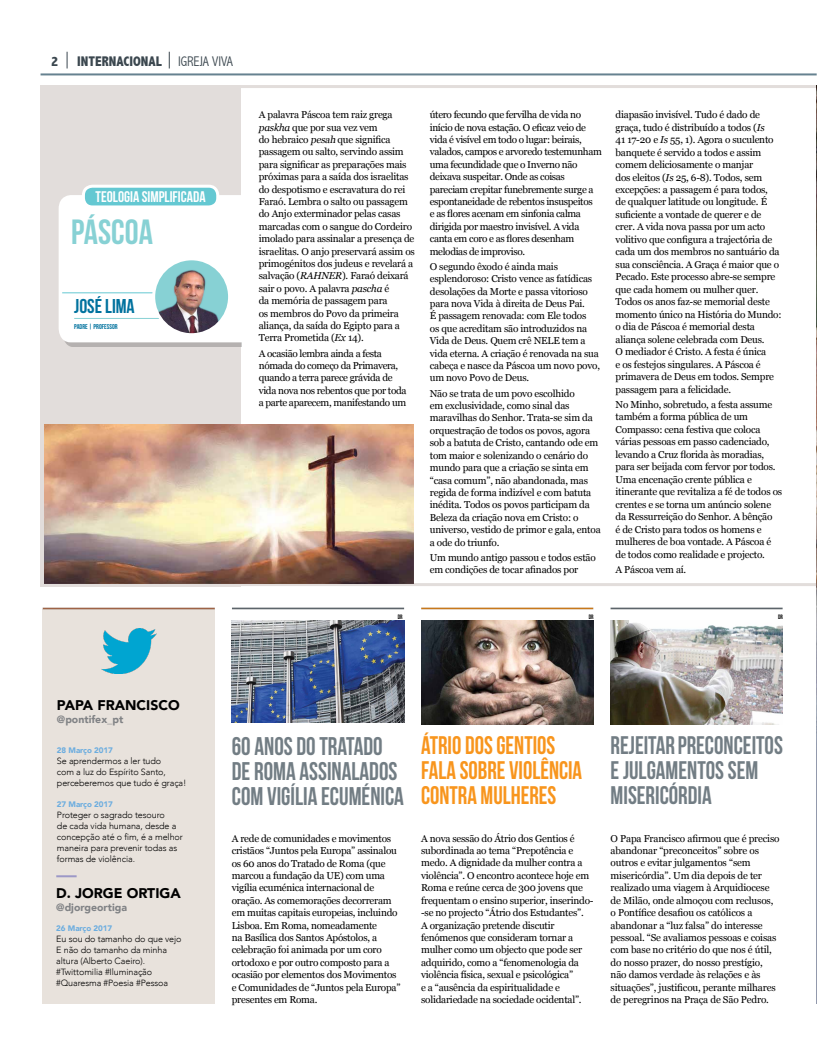
<style>
.page{position:relative;width:817px;height:1049px;background:#fff}
.page>*{position:absolute;margin:0;border:0;box-sizing:border-box;transform-origin:0 0}
.t1{font:700 35px "Bebas Neue";color:#87d1d4}
.t2{font:700 25.5px/25px "Bebas Neue";color:#727d84;scale:.93 1}
.t3{font:700 25.4px/25px "Bebas Neue";color:#f8951d;scale:.92 1}
.t4{font:700 25.4px/25px "Bebas Neue";color:#727d84;scale:.93 1}
.t5{font:700 20px "Bebas Neue";color:#00729e}
.t6{font:700 15.4px "Bebas Neue";color:#fff}
.t7{font:900 14px "Avenir";color:#000}
.t8{font:800 condensed 14px "Abadi";color:#3b474f}
.t9{font:900 10.5px "Avenir";color:#808285}
.t10{font:10px/12.4px "Georgia";letter-spacing:-.02em;color:#000}
.t11{font:300 9px/11px "Avenir";letter-spacing:-.01em;color:#000}
.t12{font:900 8px "Avenir";letter-spacing:-.01em;color:#6caddf}
.t13{font:700 7px "Bebas Neue";color:#00729e}
.t14{font:700 6.4px "Bebas Neue";color:#000;scale:.93 1}
.s1{font-weight:300}
.s2{font-style:italic}
</style>
<div class="page">
<hr style="left:41px;top:73px;width:775px;height:2px;background:#668290">
<svg style="left:67px;top:52px;width:1px;height:16px"></svg>
<svg style="left:169px;top:52px;width:1px;height:16px"></svg>
<svg style="left:241px;top:85px;width:575px;height:501px"></svg>
<hr style="left:420px;top:606px;width:174px;height:4px;background:#000;opacity:.2">
<img style="left:421px;top:620px;width:172px;height:104px">
<hr style="left:231px;top:606px;width:174px;height:4px;background:#000;opacity:.2">
<img style="left:232px;top:620px;width:172px;height:102px">
<hr style="left:609px;top:606px;width:174px;height:4px;background:#000;opacity:.2">
<img style="left:610px;top:620px;width:172px;height:104px">
<div style="left:43px;top:609px;width:172px;height:394px;background:#e8e2dc"></div>
<img style="left:101px;top:629px;width:55px;height:44px">
<hr style="left:56px;top:875px;width:21px;height:2px;background:#9c98c7">
<hr style="left:42px;top:606px;width:174px;height:4px;background:#000;opacity:.2">
<hr style="left:816px;top:85px;width:1px;height:918px;background:#9299ac">
<img style="left:816px;top:85px;width:1px;height:636px">
<div style="left:41px;top:85px;width:200px;height:501px;background:#e2dddb"></div>
<div style="left:63px;top:199px;width:178px;height:147px;background:#000;opacity:.2"></div>
<div style="left:59px;top:195px;width:182px;height:147px;background:#fff"></div>
<hr style="left:62px;top:293px;width:154px;height:1px;background:#64c8d2">
<hr style="left:74px;top:318px;width:126px;height:1px;background:#87d1d4">
<div style="left:83px;top:186px;width:135px;height:21px;background:#64c8d2;border-radius:9px"></div>
<div style="left:82px;top:185px;width:137px;height:23px;border:3px solid #fff;border-radius:9px"></div>
<svg style="left:154px;top:259px;width:75px;height:76px"></svg>
<img style="left:156px;top:264px;width:68px;height:71px">
<div style="left:152px;top:257px;width:79px;height:79px;border:3px solid #fff;border-radius:50%"></div>
<img style="left:44px;top:424px;width:369px;height:159px">
<h3 class="t8" style="left:51px;top:53px;width:9px">2</h3>
<h3 class="t8" style="left:77px;top:53px;width:157px">INTERNACIONAL <span class="s1">IGREJA VIVA</span></h3>
<h3 class="t6" style="left:95px;top:189px;width:111px">TEOLOGIA SIMPLIFICADA</h3>
<h1 class="t1" style="left:71px;top:212px;width:83px">PÁSCOA</h1>
<h3 class="t5" style="left:74px;top:295px;width:62px">JOSÉ LIMA</h3>
<p class="t13" style="left:74px;top:322px;width:45px">PADRE | PROFESSOR</p>
<p class="t10" style="left:259px;top:108px;width:158px">A palavra Páscoa tem raiz grega <span class="s2">paskha</span> que por sua vez vem<br>do hebraico <span class="s2">pesah</span> que significa passagem ou salto, servindo assim para significar as preparações mais próximas para a saída dos israelitas do despotismo e escravatura do rei<br>Faraó. Lembra o salto ou passagem do Anjo exterminador pelas casas marcadas com o sangue do Cordeiro imolado para assinalar a presença de israelitas. O anjo preservará assim os primogénitos dos judeus e revelará a salvação (<span class="s2">RAHNER</span>). Faraó deixará sair o povo. A palavra <span class="s2">pascha</span> é<br>da memória de passagem para<br>os membros do Povo da primeira aliança, da saída do Egipto para a<br>Terra Prometida (<span class="s2">Ex</span> 14).</p>
<p class="t10" style="left:259px;top:347px;width:149px">A ocasião lembra ainda a festa nómada do começo da Primavera, quando a terra parece grávida de vida nova nos rebentos que por toda a parte aparecem, manifestando um</p>
<p class="t10" style="left:430px;top:108px;width:173px">útero fecundo que fervilha de vida no início de nova estação. O eficaz veio de vida é visível em todo o lugar: beirais, valados, campos e arvoredo testemunham uma fecundidade que o Inverno não deixava suspeitar. Onde as coisas pareciam crepitar funebremente surge a espontaneidade de rebentos insuspeitos<br>e as flores acenam em sinfonia calma dirigida por maestro invisível. A vida canta em coro e as flores desenham melodias de improviso.</p>
<p class="t10" style="left:430px;top:260px;width:172px">O segundo êxodo é ainda mais esplendoroso: Cristo vence as fatídicas desolações da Morte e passa vitorioso para nova Vida à direita de Deus Pai.<br>É passagem renovada: com Ele todos<br>os que acreditam são introduzidos na Vida de Deus. Quem crê NELE tem a vida eterna. A criação é renovada na sua cabeça e nasce da Páscoa um novo povo, um novo Povo de Deus.</p>
<p class="t10" style="left:430px;top:387px;width:172px">Não se trata de um povo escolhido<br>em exclusividade, como sinal das maravilhas do Senhor. Trata-se sim da orquestração de todos os povos, agora sob a batuta de Cristo, cantando ode em tom maior e solenizando o cenário do mundo para que a criação se sinta em “casa comum”, não abandonada, mas regida de forma indizível e com batuta inédita. Todos os povos participam da Beleza da criação nova em Cristo: o universo, vestido de primor e gala, entoa a ode do triunfo.</p>
<p class="t10" style="left:430px;top:551px;width:167px">Um mundo antigo passou e todos estão em condições de tocar afinados por</p>
<p class="t10" style="left:615px;top:108px;width:167px">diapasão invisível. Tudo é dado de graça, tudo é distribuído a todos (<span class="s2">Is<br></span>41 17-20 e <span class="s2">Is</span> 55, 1). Agora o suculento banquete é servido a todos e assim comem deliciosamente o manjar<br>dos eleitos (<span class="s2">Is</span> 25, 6-8). Todos, sem excepções: a passagem é para todos,<br>de qualquer latitude ou longitude. É suficiente a vontade de querer e de crer. A vida nova passa por um acto volitivo que configura a trajectória de cada um dos membros no santuário da sua consciência. A Graça é maior que o Pecado. Este processo abre-se sempre que cada homem ou mulher quer.<br>Todos os anos faz-se memorial deste momento único na História do Mundo: o dia de Páscoa é memorial desta aliança solene celebrada com Deus.<br>O mediador é Cristo. A festa é única<br>e os festejos singulares. A Páscoa é primavera de Deus em todos. Sempre passagem para a felicidade.</p>
<p class="t10" style="left:615px;top:398px;width:168px">No Minho, sobretudo, a festa assume também a forma pública de um Compasso: cena festiva que coloca várias pessoas em passo cadenciado, levando a Cruz florida às moradias, para ser beijada com fervor por todos.<br>Uma encenação crente pública e itinerante que revitaliza a fé de todos os crentes e se torna um anúncio solene da Ressurreição do Senhor. A bênção<br>é de Cristo para todos os homens e mulheres de boa vontade. A Páscoa é de todos como realidade e projecto.</p>
<p class="t10" style="left:615px;top:563px;width:72px">A Páscoa vem aí.</p>
<p class="t14" style="left:397px;top:613px;width:7px">DR</p>
<p class="t14" style="left:588px;top:613px;width:7px">DR</p>
<p class="t14" style="left:777px;top:613px;width:7px">DR</p>
<h3 class="t7" style="left:57px;top:693px;width:124px">PAPA FRANCISCO</h3>
<p class="t9" style="left:57px;top:710px;width:68px">@pontifex_pt</p>
<p class="t12" style="left:57px;top:743px;width:57px">28 Março 2017</p>
<p class="t11" style="left:57px;top:755px;width:131px">Se aprendermos a ler tudo<br>com a luz do Espírito Santo, perceberemos que tudo é graça!</p>
<p class="t12" style="left:57px;top:797px;width:57px">27 Março 2017</p>
<p class="t11" style="left:57px;top:809px;width:127px">Proteger o sagrado tesouro<br>de cada vida humana, desde a concepção até o fim, é a melhor maneira para prevenir todas as formas de violência.</p>
<h3 class="t7" style="left:56px;top:881px;width:126px">D. JORGE ORTIGA</h3>
<p class="t9" style="left:56px;top:898px;width:72px">@djorgeortiga</p>
<p class="t12" style="left:56px;top:921px;width:57px">26 Março 2017</p>
<p class="t11" style="left:56px;top:933px;width:127px">Eu sou do tamanho do que vejo<br>E não do tamanho da minha altura (Alberto Caeiro). #Twittomilia #Iluminação #Quaresma #Poesia #Pessoa</p>
<h2 class="t2" style="left:232px;top:733px;width:187px">60 ANOS DO TRATADO<br>DE ROMA ASSINALADOS<br>COM VIGÍLIA ECUMÉNICA</h2>
<p class="t10" style="left:232px;top:832px;width:170px">A rede de comunidades e movimentos cristãos “Juntos pela Europa” assinalou os 60 anos do Tratado de Roma (que marcou a fundação da UE) com uma vigília ecuménica internacional de oração. As comemorações decorreram em muitas capitais europeias, incluindo Lisboa. Em Roma, nomeadamente<br>na Basílica dos Santos Apóstolos, a celebração foi animada por um coro ortodoxo e por outro composto para a ocasião por elementos dos Movimentos e Comunidades de “Juntos pela Europa” presentes em Roma.</p>
<h3 class="t3" style="left:421px;top:733px;width:176px">ÁTRIO DOS GENTIOS<br>FALA SOBRE VIOLÊNCIA<br>CONTRA MULHERES</h3>
<p class="t10" style="left:421px;top:831px;width:174px">A nova sessão do Átrio dos Gentios é subordinada ao tema “Prepotência e medo. A dignidade da mulher contra a violência”. O encontro acontece hoje em Roma e reúne cerca de 300 jovens que frequentam o ensino superior, inserindo--se no projecto “Átrio dos Estudantes”.<br>A organização pretende discutir fenómenos que consideram tornar a mulher como um objecto que pode ser adquirido, como a “fenomenologia da violência física, sexual e psicológica”<br>e a “ausência da espiritualidade e solidariedade na sociedade ocidental”.</p>
<h3 class="t4" style="left:610px;top:733px;width:187px">REJEITAR PRECONCEITOS<br>E JULGAMENTOS SEM<br>MISERICÓRDIA</h3>
<p class="t10" style="left:610px;top:831px;width:170px">O Papa Francisco afirmou que é preciso abandonar “preconceitos” sobre os outros e evitar julgamentos “sem misericórdia”. Um dia depois de ter realizado uma viagem à Arquidiocese de Milão, onde almoçou com reclusos, o Pontífice desafiou os católicos a abandonar a “luz falsa” do interesse pessoal. “Se avaliamos pessoas e coisas com base no critério do que nos é útil, do nosso prazer, do nosso prestígio, não damos verdade às relações e às situações”, justificou, perante milhares de peregrinos na Praça de São Pedro.</p>
</div>
